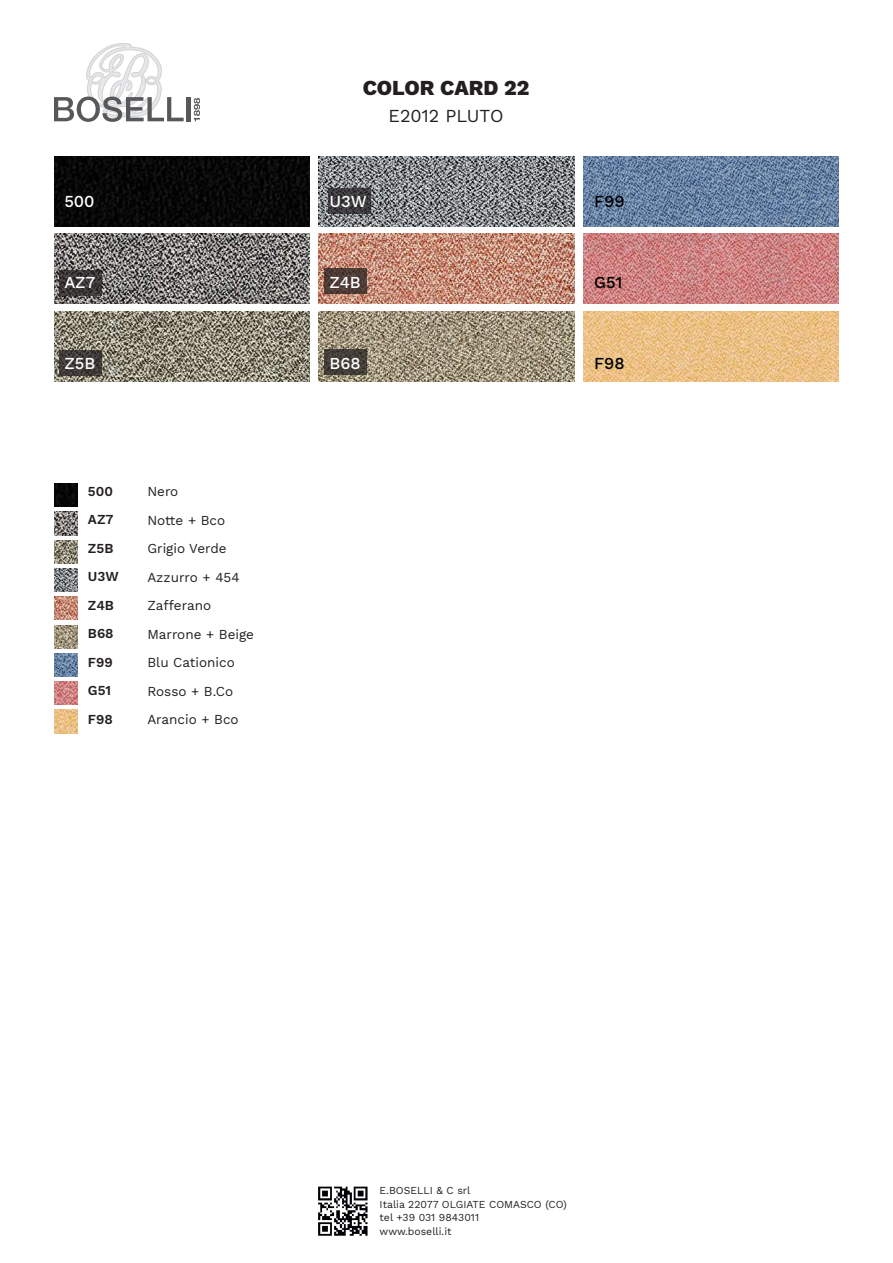
<style>
.page{position:relative;width:893px;height:1263px;background:#fff}
.page>*{position:absolute;margin:0;border:0;box-sizing:border-box;transform-origin:0 0}
.t1{font:21px "Work Sans";color:#231f20}
.t2{font:18px "Work Sans";color:#231f20}
.t3{font:16.5px "Work Sans";color:#fff}
.t4{font:16.5px "Work Sans";color:#000}
.t5{font:13.5px/28.5px "Work Sans";color:#231f20}
.t6{font:10.5px/13.5px "Work Sans";color:#231f20}
</style>
<div class="page">
<svg style="left:54px;top:43px;width:130px;height:79px"></svg>
<hr style="left:187px;top:97px;width:4px;height:24px;background:#57585a">
<svg style="left:194px;top:98px;width:6px;height:23px"></svg>
<img style="left:318px;top:1186px;width:50px;height:50px">
<img style="left:54px;top:483px;width:23px;height:24px">
<img style="left:54px;top:625px;width:23px;height:23px">
<img style="left:54px;top:512px;width:23px;height:23px">
<img style="left:54px;top:653px;width:23px;height:23px">
<img style="left:54px;top:540px;width:23px;height:23px">
<img style="left:54px;top:682px;width:23px;height:23px">
<img style="left:54px;top:568px;width:23px;height:24px">
<img style="left:54px;top:710px;width:23px;height:23px">
<img style="left:54px;top:597px;width:23px;height:23px">
<img style="left:54px;top:156px;width:256px;height:71px">
<img style="left:319px;top:156px;width:255px;height:71px">
<img style="left:583px;top:156px;width:256px;height:71px">
<img style="left:54px;top:234px;width:256px;height:70px">
<img style="left:319px;top:234px;width:255px;height:70px">
<img style="left:583px;top:234px;width:256px;height:70px">
<img style="left:54px;top:311px;width:256px;height:70px">
<img style="left:319px;top:311px;width:255px;height:70px">
<img style="left:583px;top:311px;width:256px;height:70px">
<svg style="left:59px;top:351px;width:42px;height:25px"></svg>
<svg style="left:59px;top:270px;width:42px;height:25px"></svg>
<svg style="left:328px;top:188px;width:42px;height:25px"></svg>
<svg style="left:325px;top:269px;width:42px;height:25px"></svg>
<svg style="left:325px;top:350px;width:42px;height:25px"></svg>
<h1 class="t1" style="left:363px;top:72px;width:168px">COLOR CARD 22</h1>
<h2 class="t2" style="left:389px;top:102px;width:116px">E2012 PLUTO</h2>
<p class="t3" style="left:64px;top:189px;width:32px">500</p>
<p class="t3" style="left:329px;top:189px;width:39px">U3W</p>
<p class="t4" style="left:594px;top:189px;width:32px">F99</p>
<p class="t3" style="left:64px;top:270px;width:32px">AZ7</p>
<p class="t3" style="left:329px;top:270px;width:33px">Z4B</p>
<p class="t4" style="left:594px;top:270px;width:30px">G51</p>
<p class="t3" style="left:64px;top:351px;width:32px">Z5B</p>
<p class="t3" style="left:329px;top:351px;width:33px">B68</p>
<p class="t4" style="left:594px;top:351px;width:32px">F98</p>
<p class="t5" style="left:88px;top:476px;width:32px">500<br>AZ7<br>Z5B<br>U3W<br>Z4B<br>B68<br>F99<br>G51<br>F98</p>
<p class="t5" style="left:147px;top:477px;width:108px">Nero<br>Notte + Bco<br>Grigio Verde<br>Azzurro + 454<br>Zafferano<br>Marrone + Beige<br>Blu Cationico<br>Rosso + B.Co<br>Arancio + Bco</p>
<p class="t6" style="left:380px;top:1183px;width:189px">E.BOSELLI &amp; C srl<br>Italia 22077 OLGIATE COMASCO (CO) tel +39 031 9843011<br>www.boselli.it</p>
</div>
